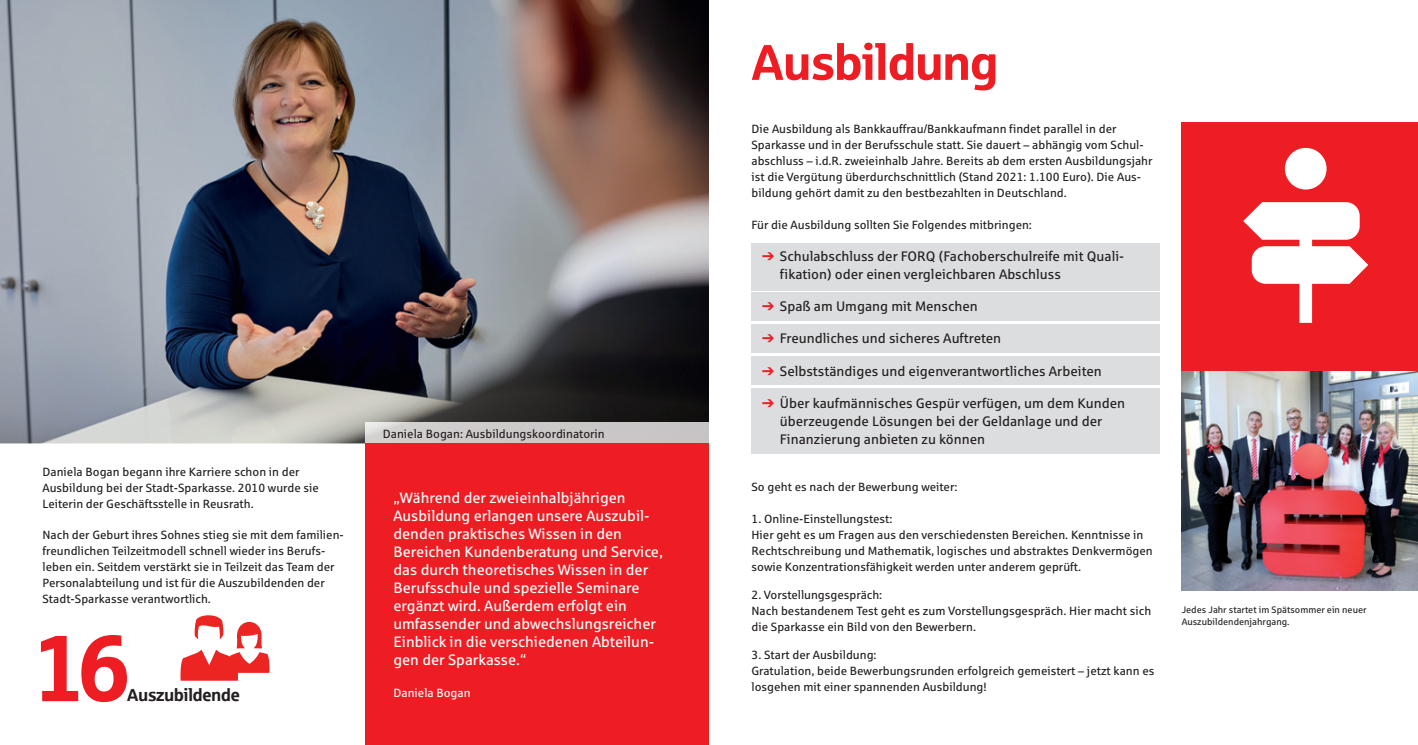
<style>
.page{position:relative;width:1418px;height:745px;background:#fff}
.page>*{position:absolute;margin:0;border:0;box-sizing:border-box;transform-origin:0 0}
.t1{font:93.75px "Sparkasse Head";color:#ee1d23}
.t2{font:50px "Sparkasse Head";color:#ee1d23}
.t3{font:17.5px "Sparkasse Head";color:#231f20}
.t4{font:15px/18px "Sparkasse Rg";color:#fff}
.t5{font:13.75px/18px "Sparkasse Rg";color:#231f20}
.t6{font:11.88px/15.9px "Sparkasse Rg";color:#231f20}
.t7{font:11.88px "Sparkasse Rg";color:#fff}
.t8{font:9.38px/12.5px "Sparkasse Rg";color:#231f20}
.s1{color:#ee1d23}
</style>
<div class="page">
<div style="left:1181px;top:123px;width:236px;height:248px;background:#ee1d23"></div>
<svg style="left:1284px;top:148px;width:42px;height:41px"></svg>
<svg style="left:1243px;top:202px;width:125px;height:120px"></svg>
<div style="left:751px;top:243px;width:409px;height:47px;background:#dcdddf"></div>
<div style="left:751px;top:292px;width:409px;height:29px;background:#dcdddf"></div>
<div style="left:751px;top:324px;width:409px;height:29px;background:#dcdddf"></div>
<div style="left:751px;top:356px;width:409px;height:28px;background:#dcdddf"></div>
<div style="left:751px;top:388px;width:409px;height:66px;background:#dcdddf"></div>
<img style="left:0;top:0;width:709px;height:443px">
<div style="left:365px;top:422px;width:344px;height:21px;background:#cbc9c9"></div>
<svg style="left:180px;top:615px;width:89px;height:65px"></svg>
<div style="left:365px;top:443px;width:344px;height:301px;background:#ee1d23"></div>
<img style="left:1181px;top:371px;width:236px;height:219px">
<p class="t6" style="left:43px;top:464px;width:278px">Daniela Bogan begann ihre Karriere schon in der<br>Ausbildung bei der Stadt-Sparkasse. 2010 wurde sie<br>Leiterin der Geschäftsstelle in Reusrath.</p>
<p class="t6" style="left:43px;top:528px;width:303px">Nach der Geburt ihres Sohnes stieg sie mit dem familien&shy;freundlichen Teilzeitmodell schnell wieder ins Berufs&shy;leben ein. Seitdem verstärkt sie in Teilzeit das Team der Personalabteilung und ist für die Auszubildenden der Stadt-Sparkasse verantwortlich.</p>
<h1 class="t1" style="left:35px;top:618px;width:96px">16</h1>
<h3 class="t3" style="left:127px;top:685px;width:114px">Auszubildende</h3>
<p class="t6" style="left:383px;top:426px;width:223px">Daniela Bogan: Ausbildungskoordinatorin</p>
<p class="t4" style="left:393px;top:489px;width:271px">„Während der zweieinhalbjährigen Ausbildung erlangen unsere Auszubil&shy;denden praktisches Wissen in den Bereichen Kundenberatung und Service, das durch theoretisches Wissen in der Berufsschule und spezielle Seminare ergänzt wird. Außerdem erfolgt ein umfassender und abwechslungsreicher Einblick in die verschiedenen Abteilun&shy;gen der Sparkasse.“</p>
<p class="t7" style="left:393px;top:688px;width:79px">Daniela Bogan</p>
<h2 class="t2" style="left:751px;top:36px;width:248px">Ausbildung</h2>
<p class="t6" style="left:751px;top:122px;width:402px">Die Ausbildung als Bank kauffrau/Bank kauf mann findet parallel in der Sparkasse und in der Berufsschule statt. Sie dauert – abhängig vom Schul&shy;abschluss – i.d.R. zweieinhalb Jahre. Bereits ab dem ersten Ausbildungsjahr ist die Vergütung überdurchschnittlich (Stand 2021: 1.100 Euro). Die Aus&shy;bildung gehört damit zu den bestbezahlten in Deutschland.</p>
<p class="t6" style="left:751px;top:217px;width:282px">Für die Ausbildung sollten Sie Folgendes mitbringen:</p>
<p class="t5" style="left:780px;top:248px;width:346px;text-indent:-18px"><span class="s1">➔</span> Schulabschluss der FORQ (Fachoberschulreife mit Quali&shy;fikation) oder einen vergleichbaren Abschluss</p>
<p class="t5" style="left:762px;top:298px;width:217px"><span class="s1">➔</span> Spaß am Umgang mit Menschen</p>
<p class="t5" style="left:762px;top:330px;width:240px"><span class="s1">➔</span> Freundliches und sicheres Auftreten</p>
<p class="t5" style="left:762px;top:363px;width:341px"><span class="s1">➔</span> Selbstständiges und eigenverantwortliches Arbeiten</p>
<p class="t5" style="left:780px;top:395px;width:347px;text-indent:-18px"><span class="s1">➔</span> Über kaufmännisches Gespür verfügen, um dem Kunden überzeugende Lösungen bei der Geldanlage und der<br>Finanzierung anbieten zu können</p>
<p class="t6" style="left:751px;top:480px;width:207px">So geht es nach der Bewerbung weiter:</p>
<p class="t6" style="left:751px;top:511px;width:403px">1. Online-Einstellungs test:<br>Hier geht es um Fragen aus den verschiedensten Bereichen. Kenntnisse in Recht schreibung und Mathematik, logisches und abstraktes Denk vermögen sowie Konzentrations fähigkeit werden unter anderem geprüft.</p>
<p class="t6" style="left:751px;top:587px;width:401px">2. Vorstellungs gespräch:<br>Nach bestandenem Test geht es zum Vorstellungs gespräch. Hier macht sich die Sparkasse ein Bild von den Bewerbern.</p>
<p class="t6" style="left:751px;top:648px;width:404px">3. Start der Aus bildung:<br>Gratulation, beide Bewerbungs runden erfolgreich gemeistert – jetzt kann es losgehen mit einer spannenden Ausbildung!</p>
<p class="t8" style="left:1181px;top:603px;width:186px">Jedes Jahr startet im Spätsommer ein neuer<br>Auszubildendenjahrgang.</p>
</div>
